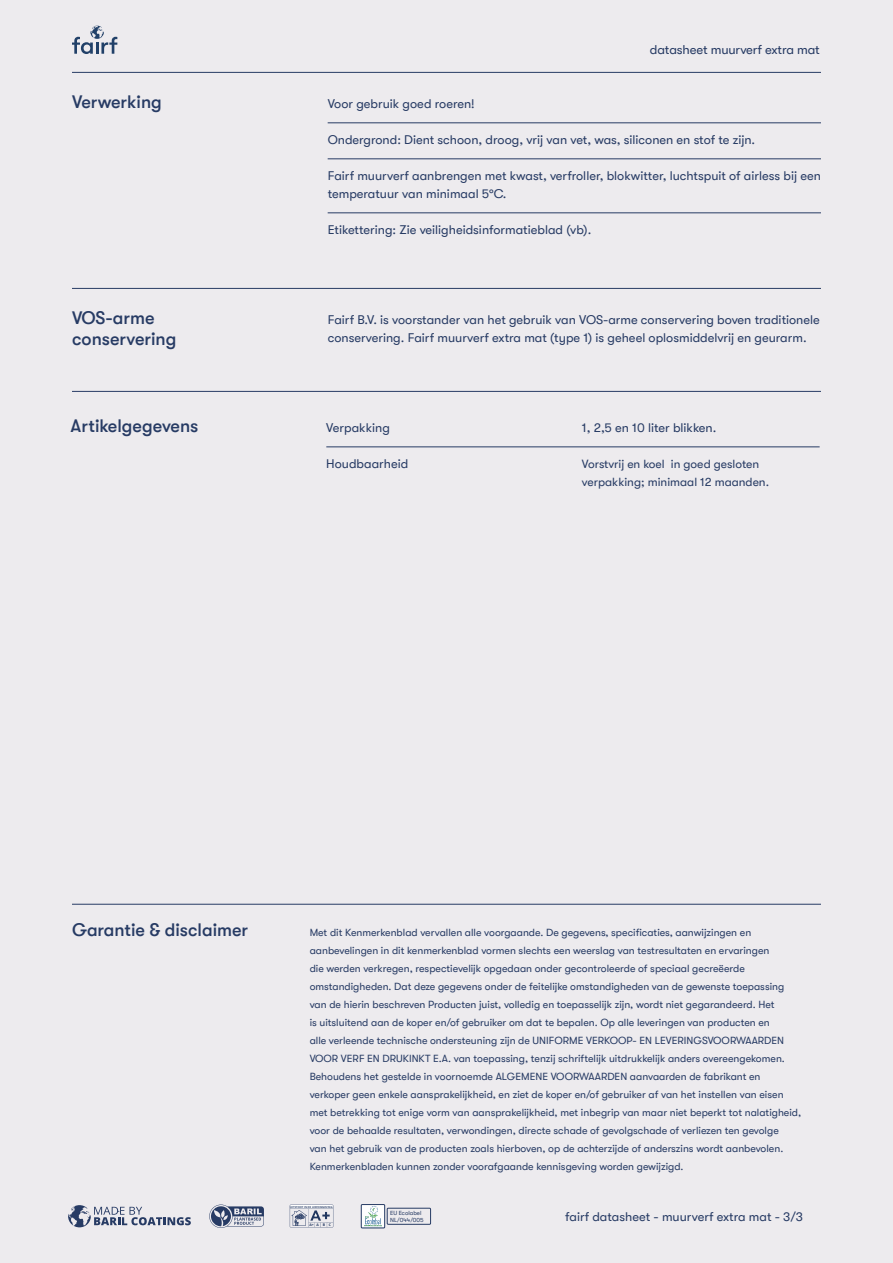
<style>
.page{position:relative;width:893px;height:1263px;background:#edebee}
.page>*{position:absolute;margin:0;border:0;box-sizing:border-box;transform-origin:0 0}
.t1{font:500 18px/21px "GT Walsheim";color:#273b64}
.t2{font:12.9px "GT Walsheim";letter-spacing:-.01em;color:#273b64}
.t3{font:12.75px/18px "GT Walsheim";color:#273b64}
.t4{font:12px/18px "GT Walsheim";color:#273b64}
.t5{font:10.5px/18px "GT Walsheim";color:#273b64}
.t6{font:6px/7.2px "GT Walsheim";color:#273b64}
.t7{font:700 3.45px "Open Sans";color:#213760}
.t8{font:700 2.7px "Open Sans";color:#384a70}
</style>
<div class="page">
<hr style="left:72px;top:72px;width:749px;height:1px;background:#273b64">
<hr style="left:72px;top:288px;width:749px;height:1px;background:#273b64">
<hr style="left:328px;top:123px;width:493px;height:1px;background:#273b64">
<hr style="left:328px;top:159px;width:493px;height:1px;background:#273b64">
<hr style="left:328px;top:213px;width:493px;height:1px;background:#273b64">
<hr style="left:72px;top:391px;width:749px;height:1px;background:#273b64">
<hr style="left:72px;top:904px;width:749px;height:1px;background:#273b64">
<hr style="left:326px;top:447px;width:494px;height:1px;background:#273b64">
<svg style="left:290px;top:1204px;width:43px;height:24px"></svg>
<svg style="left:363px;top:1206px;width:20px;height:20px"></svg>
<div style="left:361px;top:1204px;width:24px;height:24px;border:1px solid #273b64"></div>
<div style="left:387px;top:1208px;width:44px;height:16px;border:1px solid #273b64"></div>
<svg style="left:209px;top:1204px;width:55px;height:24px"></svg>
<svg style="left:68px;top:1205px;width:123px;height:22px"></svg>
<svg style="left:72px;top:26px;width:45px;height:28px"></svg>
<p class="t2" style="left:650px;top:42px;width:172px">datasheet muurverf extra mat</p>
<h1 class="t1" style="left:72px;top:91px;width:91px">Verwerking</h1>
<p class="t3" style="left:328px;top:95px;width:149px">Voor gebruik goed roeren!</p>
<p class="t3" style="left:328px;top:131px;width:429px">Ondergrond: Dient schoon, droog, vrij van vet, was, siliconen en stof te zijn.</p>
<p class="t3" style="left:328px;top:167px;width:495px">Fairf muurverf aanbrengen met kwast, verfroller, blokwitter, luchtspuit of airless bij een temperatuur van minimaal 5°C.</p>
<p class="t3" style="left:328px;top:221px;width:265px">Etikettering: Zie veiligheidsinformatieblad (vb).</p>
<h1 class="t1" style="left:72px;top:307px;width:106px">VOS-arme conservering</h1>
<p class="t3" style="left:328px;top:311px;width:494px">Fairf B.V. is voorstander van het gebruik van VOS-arme conservering boven traditionele conservering. Fairf muurverf extra mat (type 1) is geheel oplosmiddelvrij en geurarm.</p>
<h1 class="t1" style="left:71px;top:415px;width:129px">Artikelgegevens</h1>
<p class="t3" style="left:326px;top:419px;width:65px">Verpakking</p>
<p class="t3" style="left:326px;top:455px;width:83px">Houdbaarheid</p>
<p class="t3" style="left:582px;top:419px;width:136px">1, 2,5 en 10 liter blikken.</p>
<p class="t4" style="left:582px;top:455px;width:189px">Vorstvrij en koel in goed gesloten verpakking; minimaal 12 maanden.</p>
<h1 class="t1" style="left:72px;top:919px;width:178px">Garantie &amp; disclaimer</h1>
<p class="t5" style="left:310px;top:923px;width:493px">Met dit Kenmerkenblad vervallen alle voorgaande. De gegevens, specificaties, aanwijzingen en aanbevelingen in dit kenmerkenblad vormen slechts een weerslag van testresultaten en ervaringen<br>die werden verkregen, respectievelijk opgedaan onder gecontroleerde of speciaal gecreëerde omstandigheden. Dat deze gegevens onder de feitelijke omstandigheden van de gewenste toepassing van de hierin beschreven Producten juist, volledig en toepasselijk zijn, wordt niet gegarandeerd. Het<br>is uitsluitend aan de koper en/of gebruiker om dat te bepalen. Op alle leveringen van producten en<br>alle verleende technische ondersteuning zijn de UNIFORME VERKOOP- EN LEVERINGSVOORWAARDEN VOOR VERF EN DRUKINKT E.A. van toepassing, tenzij schriftelijk uitdrukkelijk anders overeengekomen.<br>Behoudens het gestelde in voornoemde ALGEMENE VOORWAARDEN aanvaarden de fabrikant en verkoper geen enkele aansprakelijkheid, en ziet de koper en/of gebruiker af van het instellen van eisen met betrekking tot enige vorm van aansprakelijkheid, met inbegrip van maar niet beperkt tot nalatigheid, voor de behaalde resultaten, verwondingen, directe schade of gevolgschade of verliezen ten gevolge<br>van het gebruik van de producten zoals hierboven, op de achterzijde of anderszins wordt aanbevolen.<br>Kenmerkenbladen kunnen zonder voorafgaande kennisgeving worden gewijzigd.</p>
<p class="t8" style="left:290px;top:1205px;width:44px">UITSTOOT IN DE LEEFOMGEVING</p>
<p class="t7" style="left:309px;top:1222px;width:23px">A+A B C</p>
<p class="t6" style="left:390px;top:1209px;width:35px">EU Ecolabel<br>NL/044/005</p>
<p class="t3" style="left:565px;top:1207px;width:240px">fairf datasheet - muurverf extra mat - 3/3</p>
</div>
